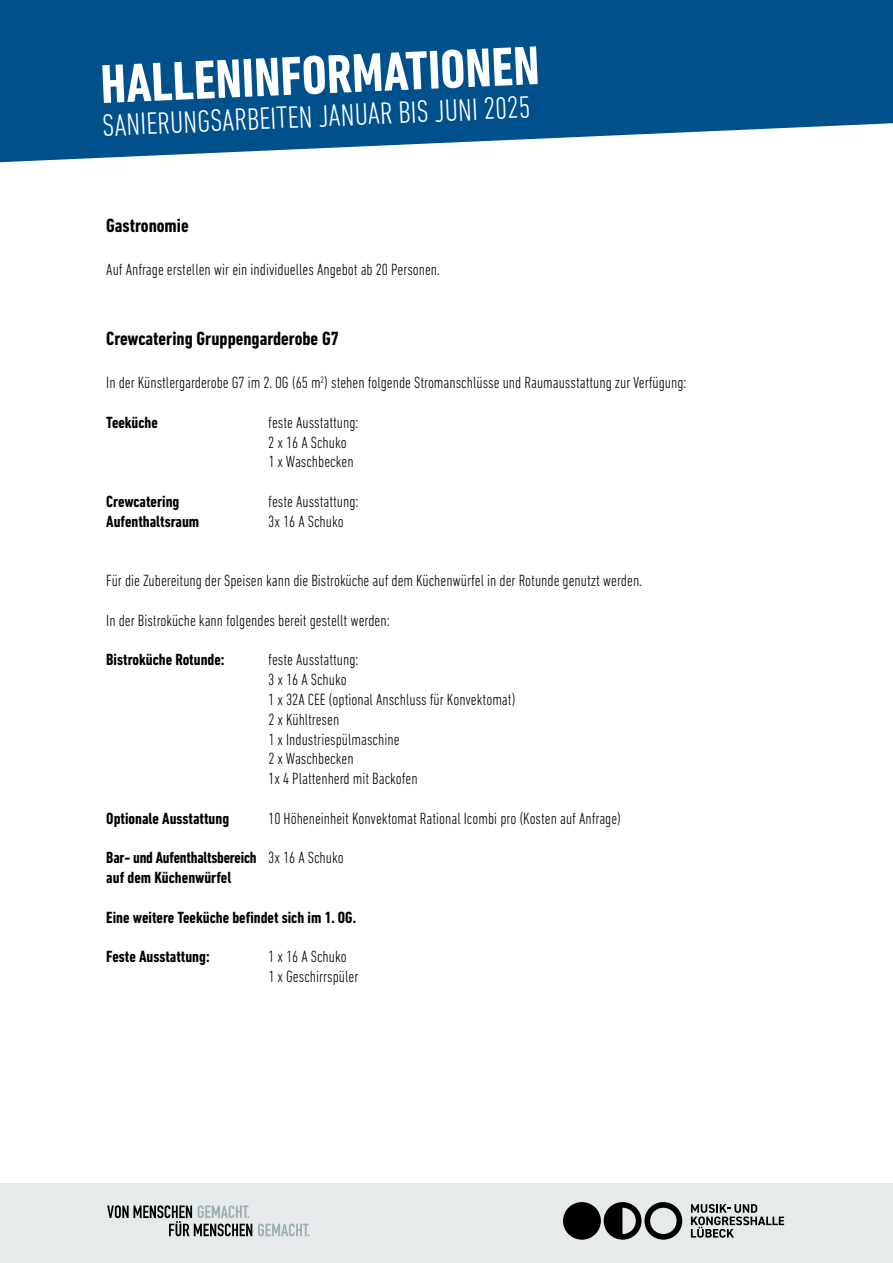
<style>
.page{position:relative;width:893px;height:1263px;background:#fff}
.page>*{position:absolute;margin:0;border:0;box-sizing:border-box;transform-origin:0 0}
.t1{font:700 condensed 55.5px "DIN Next LT Pro";color:#fff}
.t2{font:300 condensed 31.5px "DIN Next LT Pro";color:#fff}
.t3{font:700 condensed 19.5px "DIN Next LT Pro";color:#000}
.t4{font:300 condensed 16.5px/19.8px "DIN Next LT Pro";color:#000}
.t5{font:700 condensed 16.5px/19.8px "DIN Next LT Pro";color:#000}
.s1{font-weight:300}
</style>
<div class="page">
<div style="left:0;top:1183px;width:893px;height:80px;background:#e7eaeb"></div>
<svg style="left:0;top:0;width:893px;height:163px;background:#1f659a"></svg>
<svg style="left:563px;top:1202px;width:119px;height:38px"></svg>
<svg style="left:691px;top:1204px;width:93px;height:34px"></svg>
<svg style="left:258px;top:1223px;width:52px;height:13px"></svg>
<svg style="left:107px;top:1205px;width:145px;height:31px"></svg>
<h1 class="t1" style="left:100px;top:51px;width:441px;rotate:-2deg">HALLENINFORMATIONEN</h1>
<h2 class="t2" style="left:102px;top:106px;width:430px;rotate:-2deg">SANIERUNGSARBEITEN JANUAR BIS JUNI 2025</h2>
<p class="t3" style="left:106px;top:214px;width:84px">Gastronomie</p>
<p class="t4" style="left:106px;top:259px;width:335px">Auf Anfrage erstellen wir ein individuelles Angebot ab 20 Personen.</p>
<p class="t3" style="left:106px;top:327px;width:234px">Crewcatering Gruppengarderobe G7</p>
<p class="t4" style="left:106px;top:372px;width:582px">In der Künstlergarderobe G7 im 2. OG (65 m<sup>2</sup>) stehen folgende Stromanschlüsse und Raumausstattung zur Verfügung:</p>
<p class="t5" style="left:106px;top:412px;width:53px">Teeküche</p>
<p class="t4" style="left:268px;top:412px;width:92px">feste Ausstattung:<br>2 x 16 A Schuko<br>1 x Waschbecken</p>
<p class="t5" style="left:106px;top:491px;width:75px">Crewcatering</p>
<p class="t4" style="left:268px;top:491px;width:92px">feste Ausstattung:</p>
<p class="t5" style="left:106px;top:511px;width:94px">Aufenthaltsraum</p>
<p class="t4" style="left:268px;top:511px;width:77px">3x 16 A Schuko</p>
<p class="t4" style="left:106px;top:570px;width:537px">Für die Zubereitung der Speisen kann die Bistroküche auf dem Küchenwürfel in der Rotunde genutzt werden.</p>
<p class="t4" style="left:106px;top:610px;width:285px">In der Bistroküche kann folgendes bereit gestellt werden:</p>
<p class="t5" style="left:106px;top:650px;width:120px">Bistroküche Rotunde:</p>
<p class="t4" style="left:268px;top:650px;width:249px">feste Ausstattung:<br>3 x 16 A Schuko<br>1 x 32A CEE (optional Anschluss für Konvektomat)<br>2 x Kühltresen<br>1 x Industriespülmaschine<br>2 x Waschbecken<br>1x 4 Plattenherd mit Backofen</p>
<p class="t5" style="left:106px;top:808px;width:124px">Optionale Ausstattung</p>
<p class="t4" style="left:268px;top:808px;width:354px">10 Höheneinheit Konvektomat Rational Icombi pro (Kosten auf Anfrage)</p>
<p class="t5" style="left:106px;top:848px;width:239px">Bar- und Aufenthaltsbereich <span class="s1">3x 16 A Schuko </span>auf dem Küchenwürfel</p>
<p class="t5" style="left:106px;top:907px;width:251px">Eine weitere Teeküche befindet sich im 1. OG.</p>
<p class="t5" style="left:106px;top:947px;width:105px">Feste Ausstattung:</p>
<p class="t4" style="left:268px;top:947px;width:92px">1 x 16 A Schuko<br>1 x Geschirrspüler</p>
</div>
